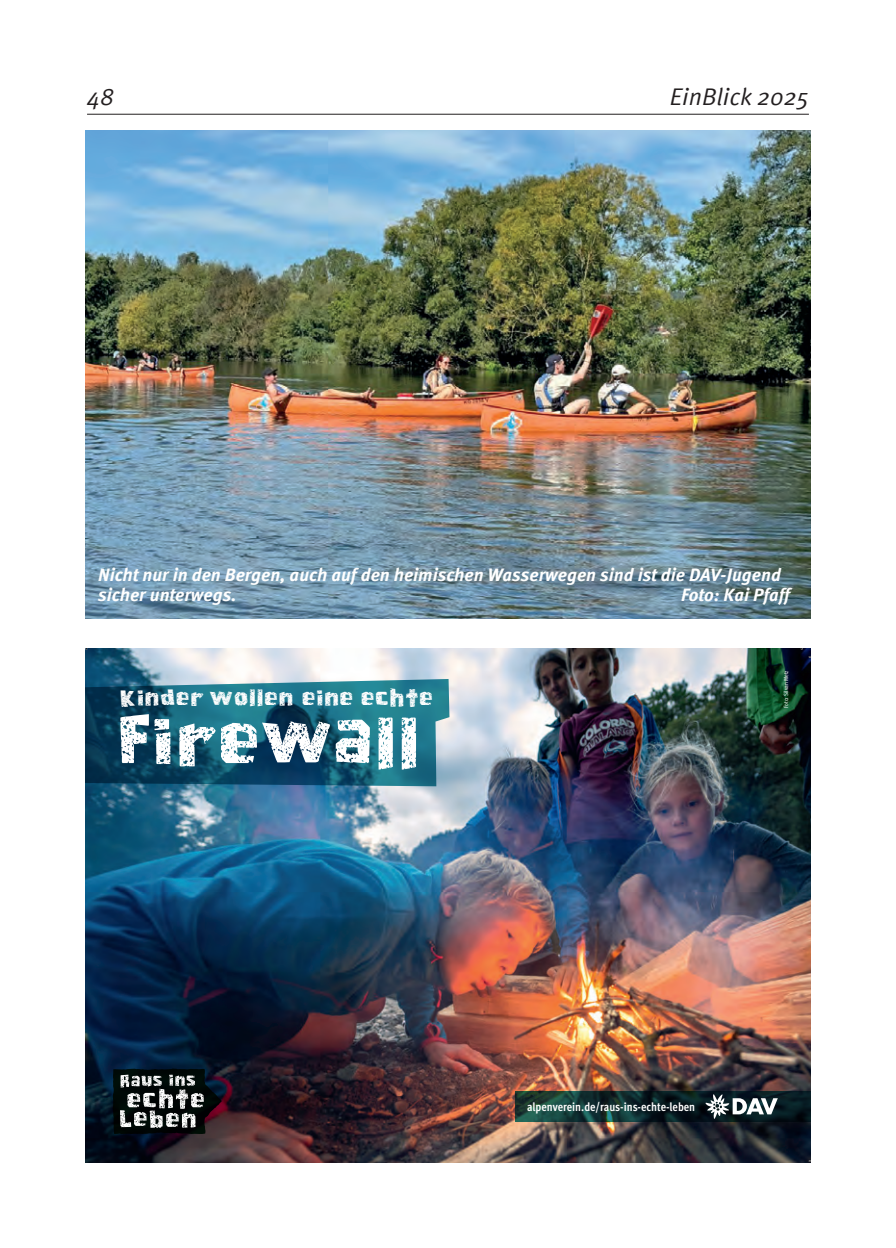
<style>
.page{position:relative;width:896px;height:1248px;background:#fff}
.page>*{position:absolute;margin:0;border:0;box-sizing:border-box;transform-origin:0 0}
.t1{font:66px "Cordel Encarnado";letter-spacing:.075em;color:#fff}
.t2{font:italic 24px "Meta Pro";color:#231f20}
.t3{font:21.6px "Cordel Encarnado";letter-spacing:.075em;color:#fff}
.t4{font:italic 700 18px/20px "Meta Pro";color:#fff}
.t5{font:700 condensed 12px "Meta Pro";color:#fff}
.t6{font:condensed 6px "Meta OT";letter-spacing:-.005em;color:#fff}
</style>
<div class="page">
<hr style="left:87px;top:114px;width:722px;height:1px;background:#231f20">
<img style="left:85px;top:648px;width:726px;height:514px">
<svg style="left:85px;top:679px;width:364px;height:107px;background:#1d6178"></svg>
<svg style="left:515px;top:1091px;width:296px;height:30px;background:#0f2c2c"></svg>
<svg style="left:705px;top:1093px;width:73px;height:25px"></svg>
<svg style="left:113px;top:1068px;width:109px;height:65px;background:#3f4244"></svg>
<img style="left:85px;top:130px;width:726px;height:488px">
<h2 class="t2" style="left:87px;top:79px;width:29px">48</h2>
<h2 class="t2" style="left:670px;top:79px;width:140px">EinBlick 2025</h2>
<p class="t4" style="left:98px;top:563px;width:684px">Nicht nur in den Bergen, auch auf den heimischen Wasserwegen sind ist die DAV-Jugend sicher unterwegs.</p>
<p class="t4" style="left:681px;top:583px;width:111px">Foto: Kai Pfaff</p>
<p class="t3" style="left:120px;top:688px;width:314px">Kinder wollen eine echte</p>
<h1 class="t1" style="left:120px;top:712px;width:300px">Firewall</h1>
<p class="t6" style="left:782px;top:708px;width:39px;rotate:-90deg">Foto: Silvan Metz</p>
<p class="t5" style="left:527px;top:1097px;width:170px">alpenverein.de/raus-ins-echte-leben</p>
</div>
